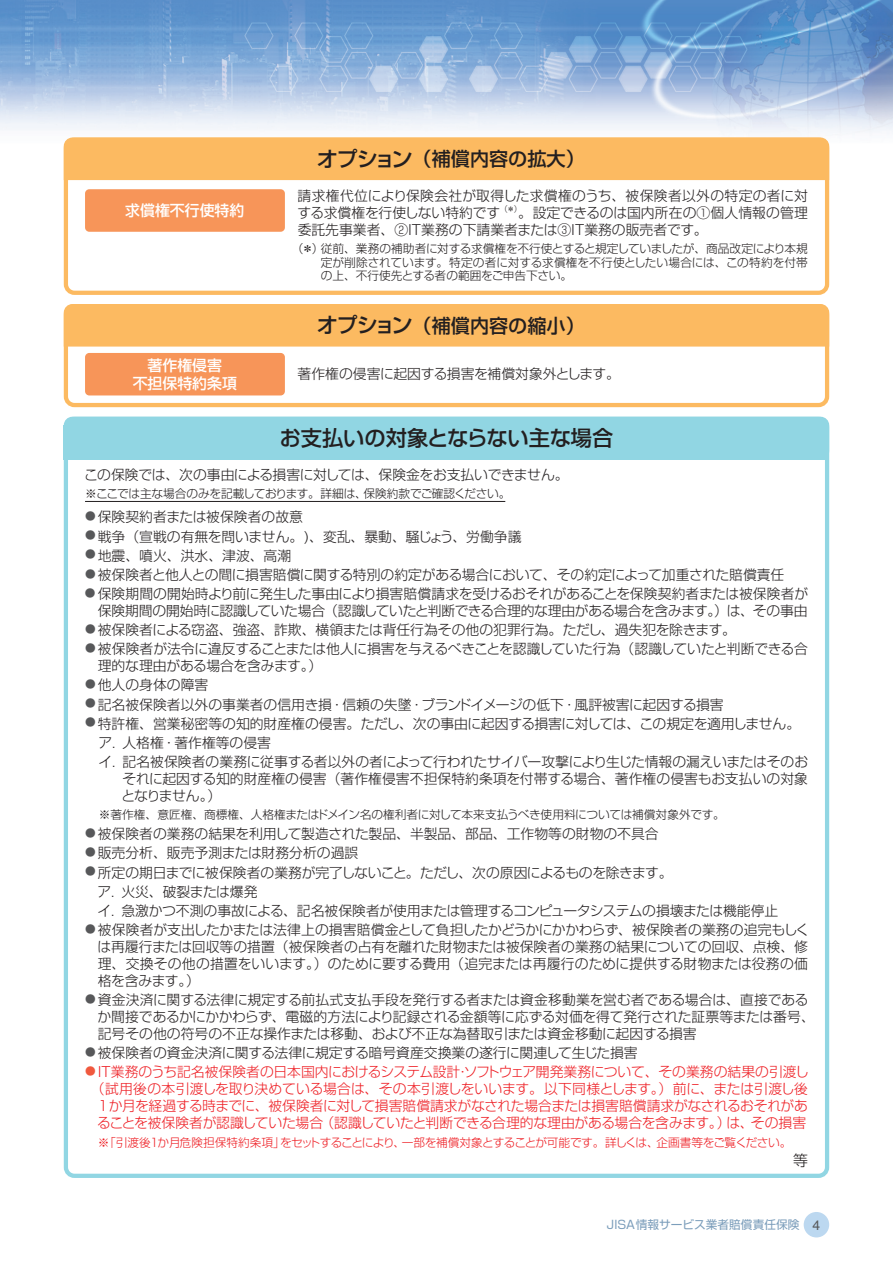
<style>
.page{position:relative;width:893px;height:1263px;background:#fff}
.page>*{position:absolute;margin:0;border:0;box-sizing:border-box;transform-origin:0 0}
.t1{font:500 21.3px "Shin Go Pr 6 N";color:#231f20}
.t2{font:500 19.2px "Shin Go Pr 6 N";color:#231f20}
.t3{font:500 14.85px/18px "Shin Go Pr 6 N";color:#fff;text-align:center}
.t4{font:300 14.85px "Shin Go Pr 6 N";color:#231f20}
.t5{font:300 13.8px/17px "Shin Go Pr 6 N";letter-spacing:-.01em;color:#231f20}
.t6{font:300 13.8px/17px "Shin Go Pr 6 N";letter-spacing:-.02em;color:#ee1d23;text-align:right}
.t7{font:300 13.8px/17px "Shin Go Pro";color:#231f20}
.t8{font:300 13.8px "Shin Go Pro";letter-spacing:-.03em;color:#231f20}
.t9{font:300 11.7px/13.8px "Shin Go Pr 6 N";letter-spacing:-.02em;color:#231f20;text-align:justify}
.t10{font:300 11.7px "Shin Go Pr 6 N";letter-spacing:-.05em;color:#ee1d23}
.t11{font:11.7px "Shin Go Pro";color:#7c9ebb}
.t12{font:300 8.1px "Shin Go Pro";color:#231f20}
.s1{font-size:21.3px}
.s2{font-family:"Helvetica";font-size:13.8px;color:#57585a}
</style>
<div class="page">
<img style="left:0;top:0;width:893px;height:200px">
<div style="left:804px;top:1212px;width:25px;height:25px;background:#bcd8f0;border-radius:50%"></div>
<hr style="left:85px;top:501px;width:420px;height:1px;background:#231f20">
<div style="left:64px;top:417px;width:765px;height:42px;background:#91d6e3;border-radius:9px"></div>
<div style="left:64px;top:304px;width:765px;height:103px;border:4px solid #fcba61;border-radius:9px"></div>
<div style="left:64px;top:304px;width:765px;height:43px;background:#fcba61"></div>
<div style="left:85px;top:353px;width:200px;height:42px;background:#f79559;border-radius:4px"></div>
<div style="left:66px;top:140px;width:761px;height:153px;background:#fff;border-radius:9px"></div>
<div style="left:64px;top:138px;width:765px;height:157px;border:4px solid #fcba61;border-radius:9px"></div>
<div style="left:64px;top:138px;width:765px;height:42px;background:#fcba61"></div>
<div style="left:85px;top:189px;width:200px;height:43px;background:#f79559;border-radius:4px"></div>
<p class="t3" style="left:125px;top:201px;width:121px">求償権不行使特約</p>
<p class="t3" style="left:133px;top:355px;width:106px">著作権侵害<br>不担保特約条項</p>
<h2 class="t2" style="left:317px;top:143px;width:270px"><span class="s1">オプション</span>（補償内容の拡大）</h2>
<p class="t7" style="left:297px;top:186px;width:512px">請求権代位により保険会社が取得した求償権のうち、被保険者以外の特定の者に対する求償権を行使しない特約です</p>
<h1 class="t1" style="left:310px;top:141px;width:284px">オプション（補償内容の拡大）</h1>
<p class="t12" style="left:500px;top:202px;width:24px">（＊）</p>
<p class="t7" style="left:298px;top:203px;width:512px;text-indent:220px">。設定できるのは国内所在の①個人情報の管理委託先事業者、②ＩＴ業務の下請業者または③ＩＴ業務の販売者です。</p>
<p class="t9" style="left:321px;top:240px;width:489px;text-indent:-29px">（＊）従前、業務の補助者に対する求償権を不行使とすると規定していましたが、商品改定により本規定が削除されています。特定の者に対する求償権を不行使としたい場合には、この特約を付帯の上、不行使先とする者の範囲をご申告下さい。</p>
<h2 class="t2" style="left:317px;top:309px;width:270px"><span class="s1">オプション</span>（補償内容の縮小）</h2>
<p class="t7" style="left:298px;top:364px;width:324px">著作権の侵害に起因する損害を補償対象外とします。</p>
<h1 class="t1" style="left:310px;top:308px;width:284px">オプション（補償内容の拡大）</h1>
<h1 class="t1" style="left:280px;top:420px;width:335px">お支払いの対象とならない主な場合</h1>
<p class="t8" style="left:84px;top:463px;width:486px">この保険では、次の事由による損害に対しては、保険金をお支払いできません。</p>
<p class="t9" style="left:85px;top:486px;width:427px">※ここでは主な場合のみを記載しております。詳細は、保険約款でご確認ください。</p>
<p class="t5" style="left:85px;top:507px;width:219px"><sup>●</sup> 保険契約者または被保険者の故意</p>
<p class="t5" style="left:85px;top:527px;width:438px"><sup>●</sup> 戦争（宣戦の有無を問いません。)、変乱、暴動、騒じょう、労働争議</p>
<p class="t5" style="left:85px;top:546px;width:208px"><sup>●</sup> 地震、噴火、洪水、津波、高潮</p>
<p class="t5" style="left:85px;top:565px;width:701px"><sup>●</sup> 被保険者と他人との間に損害賠償に関する特別の約定がある場合において、その約定によって加重された賠償責任</p>
<p class="t5" style="left:85px;top:584px;width:725px;text-align:right"><sup>●</sup> 保険期間の開始時より前に発生した事由により損害賠償請求を受けるおそれがあることを保険契約者または被保険者が保険期間の開始時に認識していた場合（認識していたと判断できる合理的な理由がある場合を含みます。）は、その事由</p>
<p class="t5" style="left:85px;top:620px;width:652px"><sup>●</sup> 被保険者による窃盗、強盗、詐欺、横領または背任行為その他の犯罪行為。ただし、過失犯を除きます。</p>
<p class="t5" style="left:98px;top:639px;width:711px;text-indent:-13px"><sup>●</sup> 被保険者が法令に違反することまたは他人に損害を与えるべきことを認識していた行為（認識していたと判断できる合理的な理由がある場合を含みます。）</p>
<p class="t5" style="left:85px;top:675px;width:125px"><sup>●</sup> 他人の身体の障害</p>
<p class="t5" style="left:85px;top:695px;width:640px"><sup>●</sup> 記名被保険者以外の事業者の信用き損・信頼の失墜・ブランドイメージの低下・風評被害に起因する損害</p>
<p class="t5" style="left:85px;top:713px;width:725px;line-height:19.2px"><sup>●</sup> 特許権、営業秘密等の知的財産権の侵害。ただし、次の事由に起因する損害に対しては、この規定を適用しません。　ア．人格権・著作権等の侵害<br>　イ．記名被保険者の業務に従事する者以外の者によって行われたサイバー攻撃により生じた情報の漏えいまたはそのお</p>
<p class="t5" style="left:122px;top:769px;width:688px">それに起因する知的財産権の侵害（著作権侵害不担保特約条項を付帯する場合、著作権の侵害もお支払いの対象となりません。）</p>
<p class="t9" style="left:99px;top:807px;width:628px">※著作権、意匠権、商標権、人格権またはドメイン名の権利者に対して本来支払うべき使用料については補償対象外です。</p>
<p class="t5" style="left:85px;top:824px;width:575px"><sup>●</sup> 被保険者の業務の結果を利用して製造された製品、半製品、部品、工作物等の財物の不具合</p>
<p class="t5" style="left:85px;top:843px;width:275px"><sup>●</sup> 販売分析、販売予測または財務分析の過誤</p>
<p class="t5" style="left:97px;top:861px;width:682px;line-height:19.2px;text-indent:-12px"><sup>●</sup> 所定の期日までに被保険者の業務が完了しないこと。ただし、次の原因によるものを除きます。<br>ア．火災、破裂または爆発<br>イ．急激かつ不測の事故による、記名被保険者が使用または管理するコンピュータシステムの損壊または機能停止</p>
<p class="t5" style="left:98px;top:920px;width:713px;text-align:justify;text-indent:-13px"><sup>●</sup> 被保険者が支出したかまたは法律上の損害賠償金として負担したかどうかにかかわらず、被保険者の業務の追完もしくは再履行または回収等の措置（被保険者の占有を離れた財物または被保険者の業務の結果についての回収、点検、修理、交換その他の措置をいいます。）のために要する費用（追完または再履行のために提供する財物または役務の価格を含みます。）</p>
<p class="t5" style="left:98px;top:990px;width:719px;text-indent:-13px"><sup>●</sup> 資金決済に関する法律に規定する前払式支払手段を発行する者または資金移動業を営む者である場合は、直接であるか間接であるかにかかわらず、電磁的方法により記録される金額等に応ずる対価を得て発行された証票等または番号、記号その他の符号の不正な操作または移動、および不正な為替取引または資金移動に起因する損害</p>
<p class="t5" style="left:85px;top:1043px;width:554px"><sup>●</sup> 被保険者の資金決済に関する法律に規定する暗号資産交換業の遂行に関連して生じた損害</p>
<p class="t6" style="left:85px;top:1062px;width:725px"><sup>●</sup>ＩＴ業務のうち記名被保険者の日本国内におけるシステム設計・ソフトウェア開発業務について、その業務の結果の引渡し（試用後の本引渡しを取り決めている場合は、その本引渡しをいいます。以下同様とします。）前に、または引渡し後1か月を経過する時までに、被保険者に対して損害賠償請求がなされた場合または損害賠償請求がなされるおそれがあることを被保険者が認識していた場合（認識していたと判断できる合理的な理由がある場合を含みます。）は、その損害</p>
<p class="t10" style="left:98px;top:1133px;width:695px">※「引渡後１か月危険担保特約条項」をセットすることにより、一部を補償対象とすることが可能です。詳しくは、企画書等をご覧ください。</p>
<p class="t4" style="left:793px;top:1148px;width:16px">等</p>
<p class="t11" style="left:607px;top:1215px;width:215px">JISA情報サービス業者賠償責任保険 <span class="s2">4</span></p>
</div>
